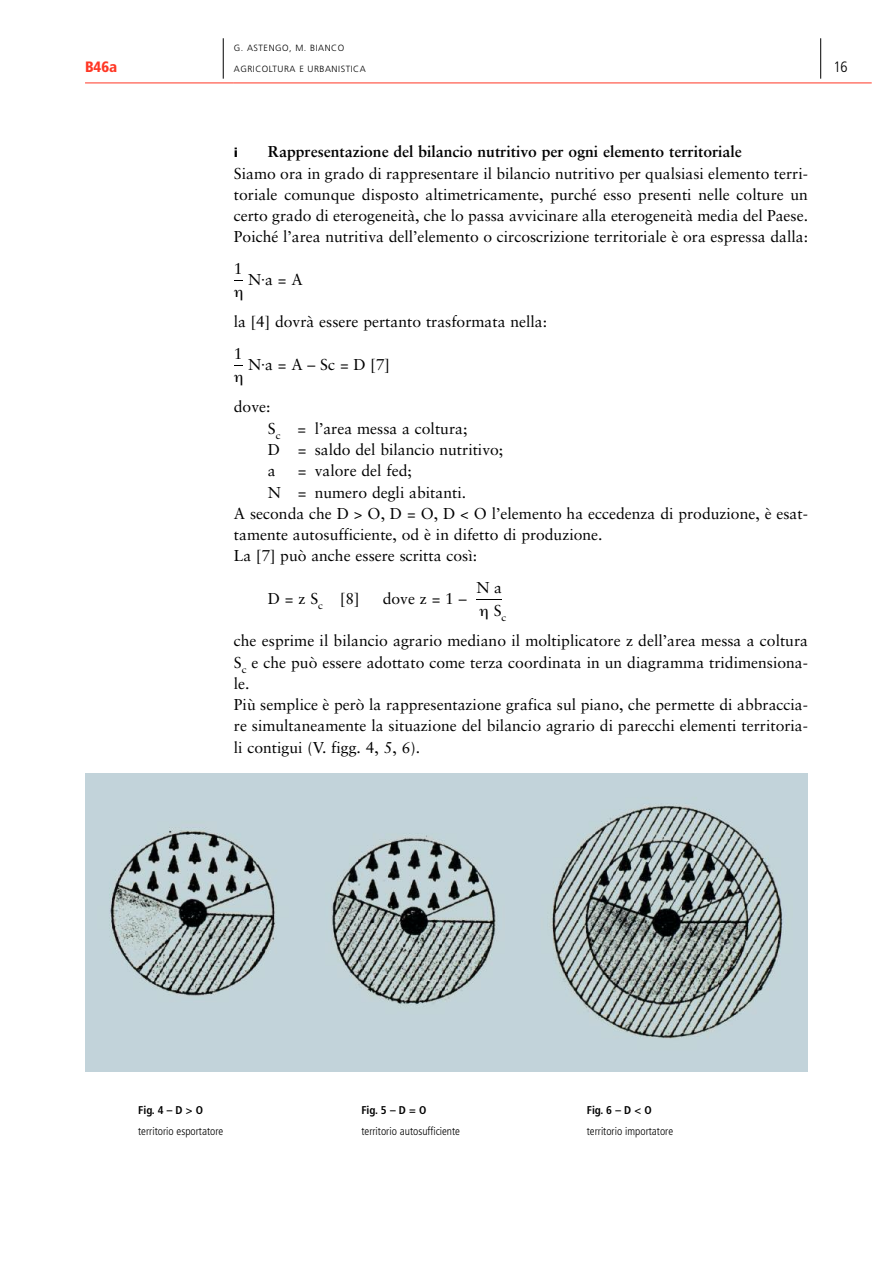
<style>
.page{position:relative;width:893px;height:1263px;background:#fff}
.page>*{position:absolute;margin:0;border:0;box-sizing:border-box;transform-origin:0 0}
.t1{font:15.75px/21.3px "Sabon";color:#000}
.t2{font:700 15.75px "Sabon";color:#000}
.t3{font:900 condensed 15px "Frutiger";color:#ff3725}
.t4{font:300 condensed 15px "Frutiger";color:#000}
.t5{font:900 12.75px "Frutiger";color:#000}
.t6{font:300 condensed 11.25px "Frutiger";color:#000}
.t7{font:700 condensed 11.25px "Frutiger";color:#000}
.t8{font:300 9px "Frutiger";letter-spacing:.055em;color:#000}
</style>
<div class="page">
<svg style="left:476px;top:599px;width:26px;height:1px"></svg>
<hr style="left:85px;top:83px;width:149px;height:1px;background:#ff3725">
<hr style="left:234px;top:83px;width:638px;height:1px;background:#ff3725">
<hr style="left:223px;top:38px;width:1px;height:41px;background:#000">
<hr style="left:820px;top:38px;width:1px;height:41px;background:#000">
<img style="left:85px;top:774px;width:723px;height:297px">
<p class="t3" style="left:85px;top:61px;width:34px">B46a</p>
<p class="t8" style="left:234px;top:44px;width:112px">G. ASTENGO, M. BIANCO</p>
<p class="t8" style="left:234px;top:66px;width:133px">AGRICOLTURA E URBANISTICA</p>
<p class="t4" style="left:833px;top:61px;width:16px">16</p>
<p class="t5" style="left:234px;top:148px;width:6px">i</p>
<p class="t2" style="left:268px;top:145px;width:475px">Rappresentazione del bilancio nutritivo per ogni elemento territoriale</p>
<p class="t1" style="left:234px;top:164px;width:576px;text-align:justify">Siamo ora in grado di rappresentare il bilancio nutritivo per qualsiasi elemento terri&shy;toriale comunque disposto altimetricamente, purché esso presenti nelle colture un certo grado di eterogeneità, che lo passa avvicinare alla eterogeneità media del Paese.<br>Poiché l’area nutritiva dell’elemento o circoscrizione territoriale è ora espressa dalla:</p>
<p class="t1" style="left:234px;top:260px;width:10px">1</p>
<p class="t1" style="left:248px;top:270px;width:56px">N⋅a = A</p>
<p class="t1" style="left:234px;top:307px;width:315px;line-height:32px">la [4] dovrà essere pertanto trasformata nella:<br>1</p>
<p class="t1" style="left:248px;top:355px;width:143px">N⋅a = A – Sc = D [7]</p>
<p class="t1" style="left:268px;top:398px;width:237px;text-indent:-34px">dove:<br>S<sub>c</sub> = l’area messa a coltura;<br>D = saldo del bilancio nutritivo; a</p>
<p class="t1" style="left:298px;top:461px;width:116px">= valore del fed;</p>
<p class="t1" style="left:268px;top:483px;width:200px">N = numero degli abitanti.</p>
<p class="t1" style="left:234px;top:504px;width:576px">A seconda che D &gt; O, D = O, D &lt; O l’elemento ha eccedenza di produzione, è esat-</p>
<p class="t1" style="left:234px;top:525px;width:370px">tamente autosufficiente, od è in difetto di produzione.</p>
<p class="t1" style="left:234px;top:546px;width:245px">La [7] può anche essere scritta così:</p>
<p class="t1" style="left:268px;top:589px;width:93px">D=zS<sub>c</sub> [8]</p>
<p class="t1" style="left:383px;top:589px;width:86px">dove z = 1 –</p>
<p class="t1" style="left:476px;top:578px;width:32px;line-height:22.5px;text-align:right">N a<br>S<sub>c</sub></p>
<p class="t1" style="left:234px;top:631px;width:576px">che esprime il bilancio agrario mediano il moltiplicatore z dell’area messa a coltura S<sub>c</sub> e che può essere adottato come terza coordinata in un diagramma tridimensiona&shy;le.<br>Più semplice è però la rappresentazione grafica sul piano, che permette di abbraccia&shy;re simultaneamente la situazione del bilancio agrario di parecchi elementi territoria&shy;li contigui (V. figg. 4, 5, 6).</p>
<p class="t7" style="left:138px;top:1106px;width:66px">Fig. 4 – D &gt; O</p>
<p class="t6" style="left:138px;top:1127px;width:87px">territorio esportatore</p>
<p class="t7" style="left:361px;top:1106px;width:66px">Fig. 5 – D = O</p>
<p class="t6" style="left:361px;top:1127px;width:100px">territorio autosufficiente</p>
<p class="t7" style="left:587px;top:1106px;width:66px">Fig. 6 – D &lt; O</p>
<p class="t6" style="left:587px;top:1127px;width:88px">territorio importatore</p>
</div>
